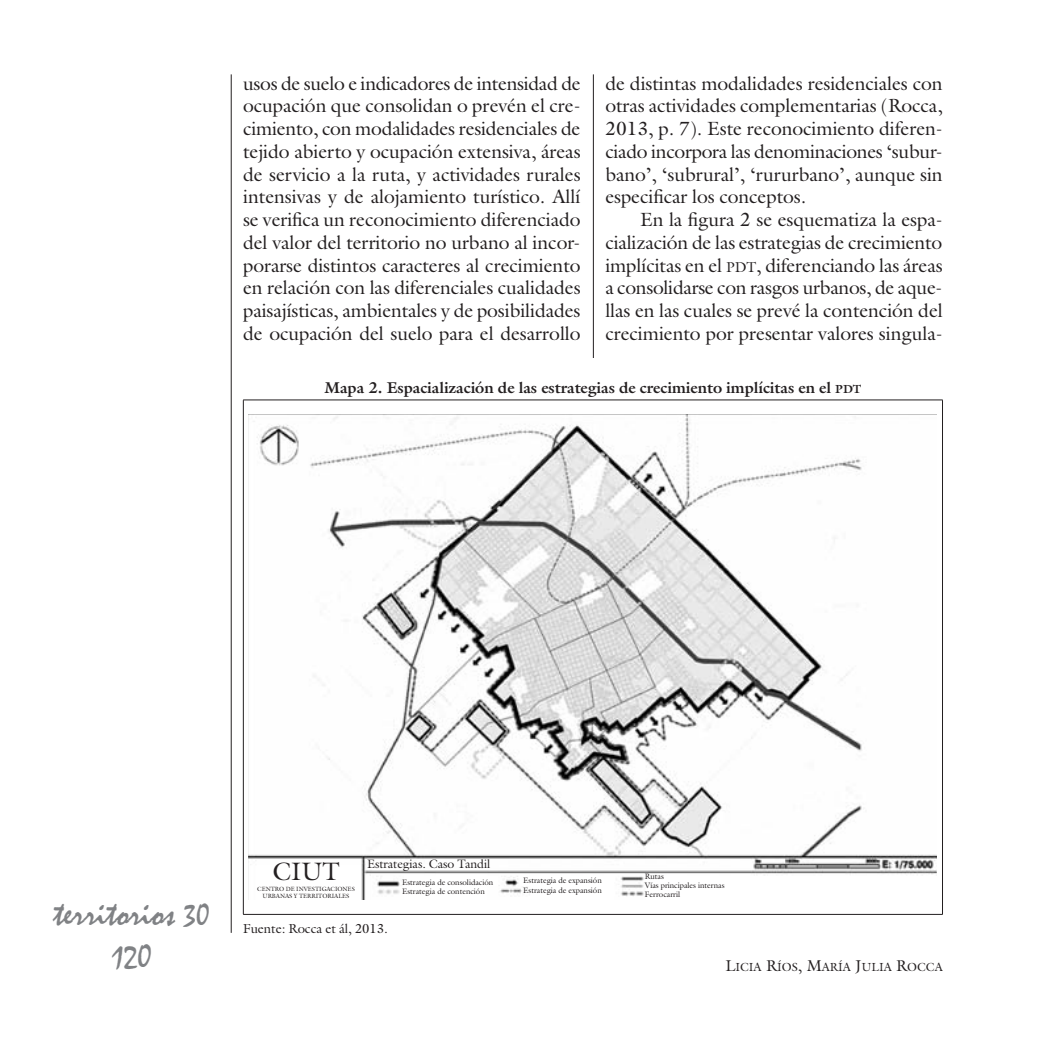
<style>
.page{position:relative;width:1042px;height:1042px;background:#fff}
.page>*{position:absolute;margin:0;border:0;box-sizing:border-box;transform-origin:0 0}
.t1{font:37.62px "Mistral";letter-spacing:-.01em;color:#808285}
.t2{font:33.25px "Mistral";color:#808285}
.t3{font:25.38px "Galliard";color:#231f20}
.t4{font:19.25px/22.8px "Galliard";letter-spacing:-.005em;color:#231f20;text-align:justify}
.t5{font:700 15.75px "Galliard";letter-spacing:-.005em;color:#231f20}
.t6{font:13.12px "Galliard";letter-spacing:-.005em;color:#231f20}
.t7{font:12.25px "Galliard";letter-spacing:-.005em;color:#231f20}
.t8{font:11.9px "Galliard";color:#231f20}
.t9{font:8.05px/9.6px "Galliard";letter-spacing:-.005em;color:#231f20}
.t10{font:6.12px/7.4px "Galliard";letter-spacing:-.005em;color:#231f20;text-align:center}
.s1{font-size:14.35px}
.s2{font-size:11.9px}
.s3{font-size:31.5px}
.s4{font-size:15.75px}
</style>
<div class="page">
<hr style="left:593px;top:74px;width:1px;height:859px;background:#231f20">
<hr style="left:231px;top:74px;width:1px;height:859px;background:#231f20">
<div style="left:243px;top:359px;width:700px;height:574px;background:#fff"></div>
<hr style="left:243px;top:400px;width:700px;height:1px;background:#231f20">
<hr style="left:243px;top:400px;width:1px;height:514px;background:#231f20">
<hr style="left:942px;top:400px;width:1px;height:514px;background:#231f20">
<hr style="left:243px;top:914px;width:700px;height:1px;background:#231f20">
<img style="left:249px;top:415px;width:688px;height:484px">
<p class="t4" style="left:243px;top:71px;width:339px">usos de suelo e indicadores de intensidad de ocupación que consolidan o prevén el cre&shy;cimiento, con modalidades residenciales de tejido abierto y ocupación extensiva, áreas de servicio a la ruta, y actividades rurales intensivas y de alojamiento turístico. Allí se verifica un reconocimiento diferenciado del valor del territorio no urbano al incor&shy;porarse distintos caracteres al crecimiento en relación con las diferenciales cualidades paisajísticas, ambientales y de posibilidades de ocupación del suelo para el desarrollo</p>
<p class="t4" style="left:605px;top:71px;width:339px">de distintas modalidades residenciales con otras actividades complementarias (Rocca, 2013, p. 7). Este reconocimiento diferen&shy;ciado incorpora las denominaciones ‘subur&shy;bano’, ‘subrural’, ‘rururbano’, aunque sin especificar los conceptos.</p>
<p class="t4" style="left:605px;top:208px;width:339px;text-indent:35px">En la figura 2 se esquematiza la espa&shy;cialización de las estrategias de crecimiento implícitas en el <span class="s1">PDT</span>, diferenciando las áreas a consolidarse con rasgos urbanos, de aque&shy;llas en las cuales se prevé la contención del crecimiento por presentar valores singula-</p>
<p class="t5" style="left:324px;top:377px;width:538px">Mapa 2. Espacialización de las estrategias de crecimiento implícitas en el <span class="s2">pdt</span></p>
<h1 class="t1" style="left:54px;top:892px;width:158px">territorios <span class="s3">30</span></h1>
<h2 class="t2" style="left:112px;top:938px;width:42px">120</h2>
<p class="t7" style="left:367px;top:856px;width:125px">Estrategias. Caso Tandil</p>
<h3 class="t3" style="left:272px;top:855px;width:69px">CIUT</h3>
<p class="t10" style="left:257px;top:885px;width:99px">CENTRO DE INVESTIGACIONES<br>URBANAS Y TERRITORIALES</p>
<p class="t6" style="left:243px;top:920px;width:146px">Fuente: Rocca et ál, 2013.</p>
<p class="t9" style="left:402px;top:877px;width:93px">Estrategia de consolidación<br>Estrategia de contención</p>
<p class="t9" style="left:645px;top:872px;width:81px;line-height:8.8px">Rutas<br>Vías principales internas<br>Ferrocarril</p>
<p class="t9" style="left:523px;top:875px;width:80px">Estrategia de expansión<br>Estrategia de expansión</p>
<p class="t8" style="left:725px;top:959px;width:219px"><span class="s4">L</span>ICIA <span class="s4">R</span>ÍOS<span class="s4">, M</span>ARÍA <span class="s4">J</span>ULIA <span class="s4">R</span>OCCA</p>
</div>
